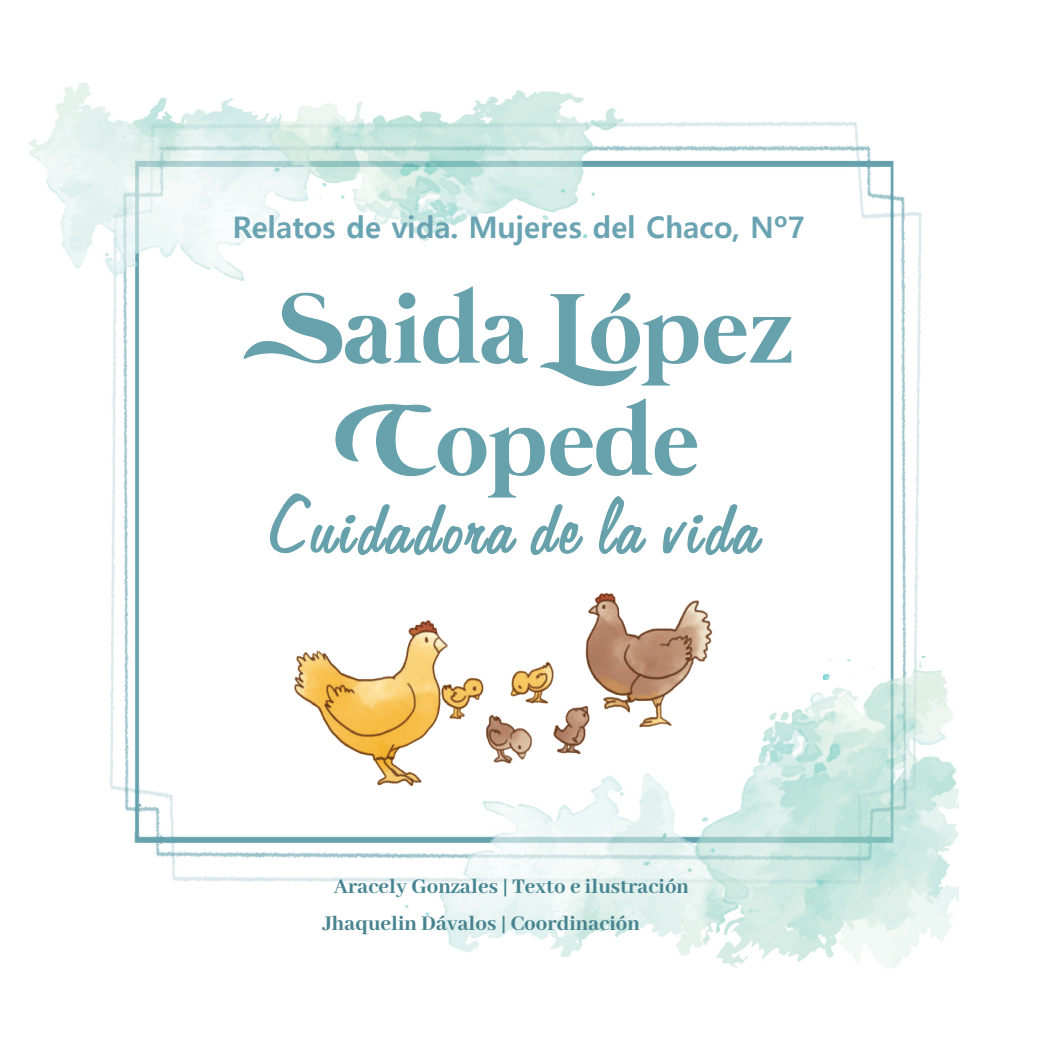
<style>
.page{position:relative;width:1042px;height:1042px;background:#fff}
.page>*{position:absolute;margin:0;border:0;box-sizing:border-box;transform-origin:0 0}
.t1{font:700 101.5px/112px "Mermaid Swash Caps";color:#66a1ac;text-align:center}
.t2{font:89.25px "Alperton";letter-spacing:.02em;color:#66a1ac}
.t3{font:700 29.75px "Malgun Gothic";color:#6aa3b2}
.t4{font:800 22.75px "Abhaya Libre";color:#478492}
.t5{font:800 22.75px "Abhaya Libre";color:#47838e}
</style>
<div class="page">
<img style="left:109px;top:121px;width:850px;height:780px">
<img style="left:29px;top:83px;width:640px;height:269px">
<img style="left:379px;top:656px;width:579px;height:312px">
<img style="left:267px;top:584px;width:467px;height:226px">
<h3 class="t3" style="left:233px;top:210px;width:574px">Relatos de vida. Mujeres del Chaco, Nº7</h3>
<h1 class="t1" style="left:280px;top:280px;width:514px">Saida López<br>Copede</h1>
<h2 class="t2" style="left:272px;top:476px;width:495px">Cuidadora de la vida</h2>
<p class="t4" style="left:334px;top:874px;width:357px">Aracely Gonzales | Texto e ilustración</p>
<p class="t5" style="left:323px;top:911px;width:319px">Jhaquelin Dávalos | Coordinación</p>
</div>
